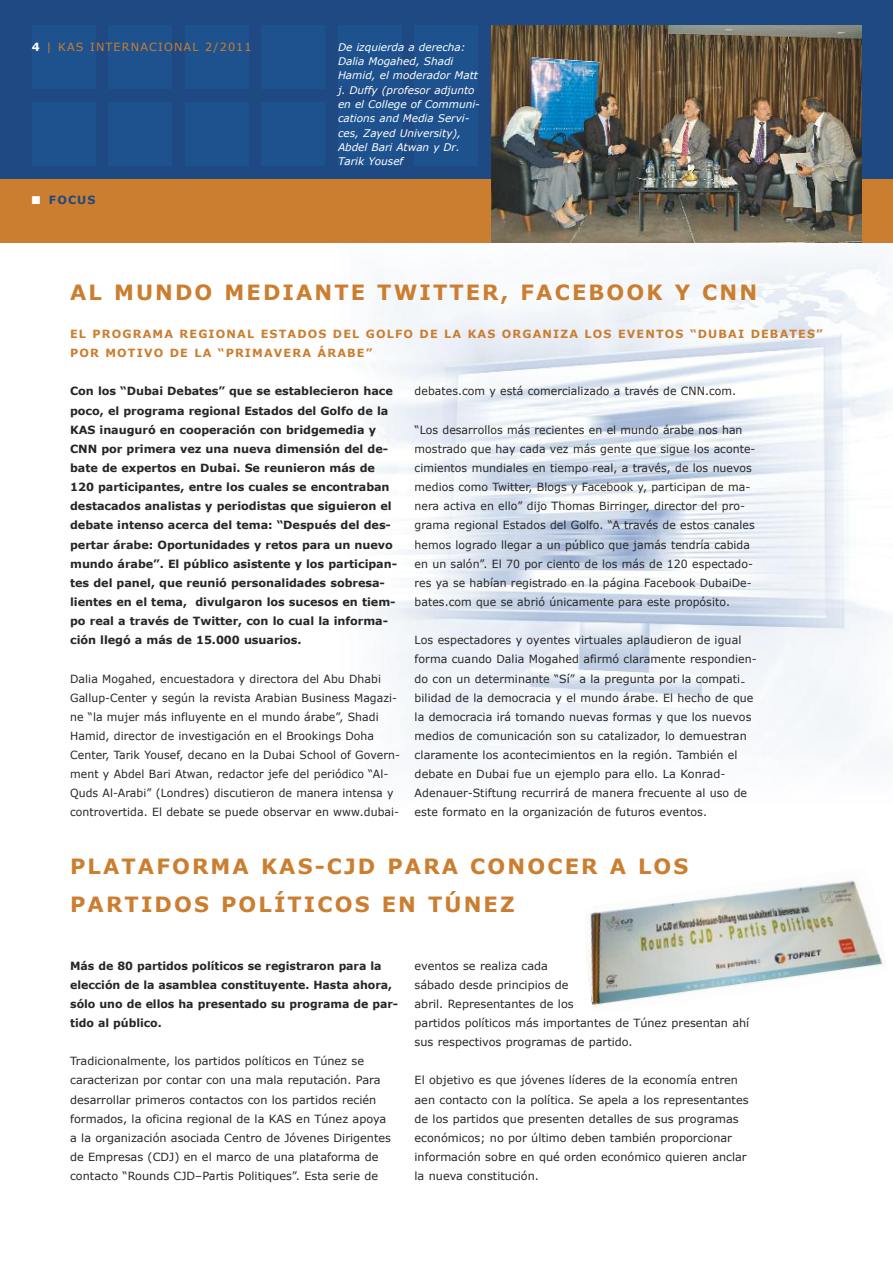
<style>
.page{position:relative;width:893px;height:1263px;background:#fff}
.page>*{position:absolute;margin:0;border:0;box-sizing:border-box;transform-origin:0 0}
.t1{font:700 21px/38.2px "Verdana";letter-spacing:.1em;color:#cb7e2f}
.t2{font:11.25px/19.2px "Verdana";letter-spacing:.005em;color:#272627}
.t3{font:700 11.25px/19.2px "Verdana";letter-spacing:-.005em;color:#272627}
.t4{font:700 11.25px/19.2px "Verdana";letter-spacing:.1em;color:#cb7e2f}
.t5{font:11.25px "Verdana";letter-spacing:.1em;color:#cb7e2f}
.t6{font:700 11.25px "Verdana";letter-spacing:.1em;color:#1e4982}
.t7{font:italic 10.5px/14.4px "Verdana";color:#fff}
.s1{font-weight:700;color:#fff}
.s2{color:#fff}
</style>
<div class="page">
<img style="left:233px;top:242px;width:660px;height:534px">
<div style="left:0;top:0;width:893px;height:179px;background:#1e4982"></div>
<div style="left:185px;top:102px;width:64px;height:64px;background:#1d528e"></div>
<div style="left:185px;top:26px;width:64px;height:63px;background:#1d528e"></div>
<div style="left:261px;top:102px;width:64px;height:64px;background:#1d528e"></div>
<div style="left:261px;top:26px;width:64px;height:63px;background:#1d528e"></div>
<div style="left:338px;top:102px;width:64px;height:64px;background:#1d528e"></div>
<div style="left:338px;top:26px;width:64px;height:63px;background:#1d528e"></div>
<div style="left:415px;top:102px;width:63px;height:64px;background:#1d528e"></div>
<div style="left:415px;top:26px;width:63px;height:63px;background:#1d528e"></div>
<div style="left:32px;top:102px;width:64px;height:64px;background:#1d528e"></div>
<div style="left:32px;top:26px;width:64px;height:63px;background:#1d528e"></div>
<div style="left:108px;top:102px;width:64px;height:64px;background:#1d528e"></div>
<div style="left:108px;top:26px;width:64px;height:63px;background:#1d528e"></div>
<div style="left:0;top:179px;width:893px;height:63px;background:#cb7e2f"></div>
<img style="left:491px;top:26px;width:370px;height:216px">
<img style="left:585px;top:880px;width:298px;height:127px">
<p class="t5" style="left:32px;top:40px;width:221px"><span class="s1">4</span> | KAS INTERNACIONAL 2/2011</p>
<p class="t6" style="left:32px;top:193px;width:65px"><span class="s2">■</span> FOCUS</p>
<p class="t7" style="left:338px;top:39px;width:143px">De izquierda a derecha:<br>Dalia Mogahed, Shadi<br>Hamid, el moderador Matt j. Duffy (profesor adjunto en el College of Communi&shy;cations and Media Servi&shy;ces, Zayed University),<br>Abdel Bari Atwan y Dr.<br>Tarik Yousef</p>
<h1 class="t1" style="left:70px;top:272px;width:689px">AL MUNDO MEDIANTE TWITTER, FACEBOOK Y CNN</h1>
<p class="t4" style="left:70px;top:324px;width:754px">EL PROGRAMA REGIONAL ESTADOS DEL GOLFO DE LA KAS ORGANIZA LOS EVENTOS “DUBAI DEBATES”<br>POR MOTIVO DE LA “PRIMAVERA ÁRABE”</p>
<p class="t3" style="left:70px;top:381px;width:328px">Con los “Dubai Debates” que se establecieron hace poco, el programa regional Estados del Golfo de la KAS inauguró en cooperación con bridgemedia y CNN por primera vez una nueva dimensión del de&shy;bate de expertos en Dubai. Se reunieron más de 120 participantes, entre los cuales se encontraban destacados analistas y periodistas que siguieron el debate intenso acerca del tema: “Después del des&shy;pertar árabe: Oportunidades y retos para un nuevo mundo árabe”. El público asistente y los participan&shy;tes del panel, que reunió personalidades sobresa&shy;lientes en el tema, divulgaron los sucesos en tiem&shy;po real a través de Twitter, con lo cual la informa&shy;ción llegó a más de 15.000 usuarios.</p>
<p class="t2" style="left:70px;top:668px;width:331px">Dalia Mogahed, encuestadora y directora del Abu Dhabi Gallup-Center y según la revista Arabian business Magazi&shy;ne “la mujer más influyente en el mundo árabe”, Shadi Hamid, director de investigación en el brookings Doha Center, Tarik Yousef, decano en la Dubai School of Govern&shy;ment y Abdel bari Atwan, redactor jefe del periódico “Al-Quds Al-Arabi” (Londres) discutieron de manera intensa y controvertida. El debate se puede observar en www.dubai-</p>
<p class="t2" style="left:415px;top:381px;width:323px">debates.com y está comercializado a través de CNN.com.</p>
<p class="t2" style="left:415px;top:420px;width:342px">“Los desarrollos más recientes en el mundo árabe nos han mostrado que hay cada vez más gente que sigue los aconte&shy;cimientos mundiales en tiempo real, a través, de los nuevos medios como Twitter, blogs y Facebook y, participan de ma&shy;nera activa en ello” dijo Thomas birringer, director del pro&shy;grama regional Estados del Golfo. “A través de estos canales hemos logrado llegar a un público que jamás tendría cabida en un salón”. El 70 por ciento de los más de 120 espectado&shy;res ya se habían registrado en la página Facebook DubaiDe&shy;bates.com que se abrió únicamente para este propósito.</p>
<p class="t2" style="left:415px;top:630px;width:344px">Los espectadores y oyentes virtuales aplaudieron de igual forma cuando Dalia Mogahed afirmó claramente respondien&shy;do con un determinante “Sí” a la pregunta por la compati&shy;bilidad de la democracia y el mundo árabe. El hecho de que la democracia irá tomando nuevas formas y que los nuevos medios de comunicación son su catalizador, lo demuestran claramente los acontecimientos en la región. También el debate en Dubai fue un ejemplo para ello. La Konrad-Adenauer-Stiftung recurrirá de manera frecuente al uso de este formato en la organización de futuros eventos.</p>
<h1 class="t1" style="left:70px;top:846px;width:620px">PLATAFORMA KAS-CJD PARA CONOCER A LOS<br>PARTIDOS POLÍTICOS EN TÚNEZ</h1>
<p class="t3" style="left:70px;top:955px;width:330px">Más de 80 partidos políticos se registraron para la elección de la asamblea constituyente. Hasta ahora, sólo uno de ellos ha presentado su programa de par&shy;tido al público.</p>
<p class="t2" style="left:70px;top:1051px;width:322px">Tradicionalmente, los partidos políticos en Túnez se caracterizan por contar con una mala reputación. Para desarrollar primeros contactos con los partidos recién formados, la oficina regional de la KAS en Túnez apoya a la organización asociada Centro de Jóvenes Dirigentes de Empresas (CDJ) en el marco de una plataforma de contacto “Rounds CJD–Partis Politiques”. Esta serie de</p>
<p class="t2" style="left:415px;top:955px;width:336px">eventos se realiza cada<br>sábado desde principios de<br>abril. Representantes de los<br>partidos políticos más importantes de Túnez presentan ahí sus respectivos programas de partido.</p>
<p class="t2" style="left:415px;top:1070px;width:335px">El objetivo es que jóvenes líderes de la economía entren aen contacto con la política. Se apela a los representantes de los partidos que presenten detalles de sus programas económicos; no por último deben también proporcionar información sobre en qué orden económico quieren anclar la nueva constitución.</p>
</div>
